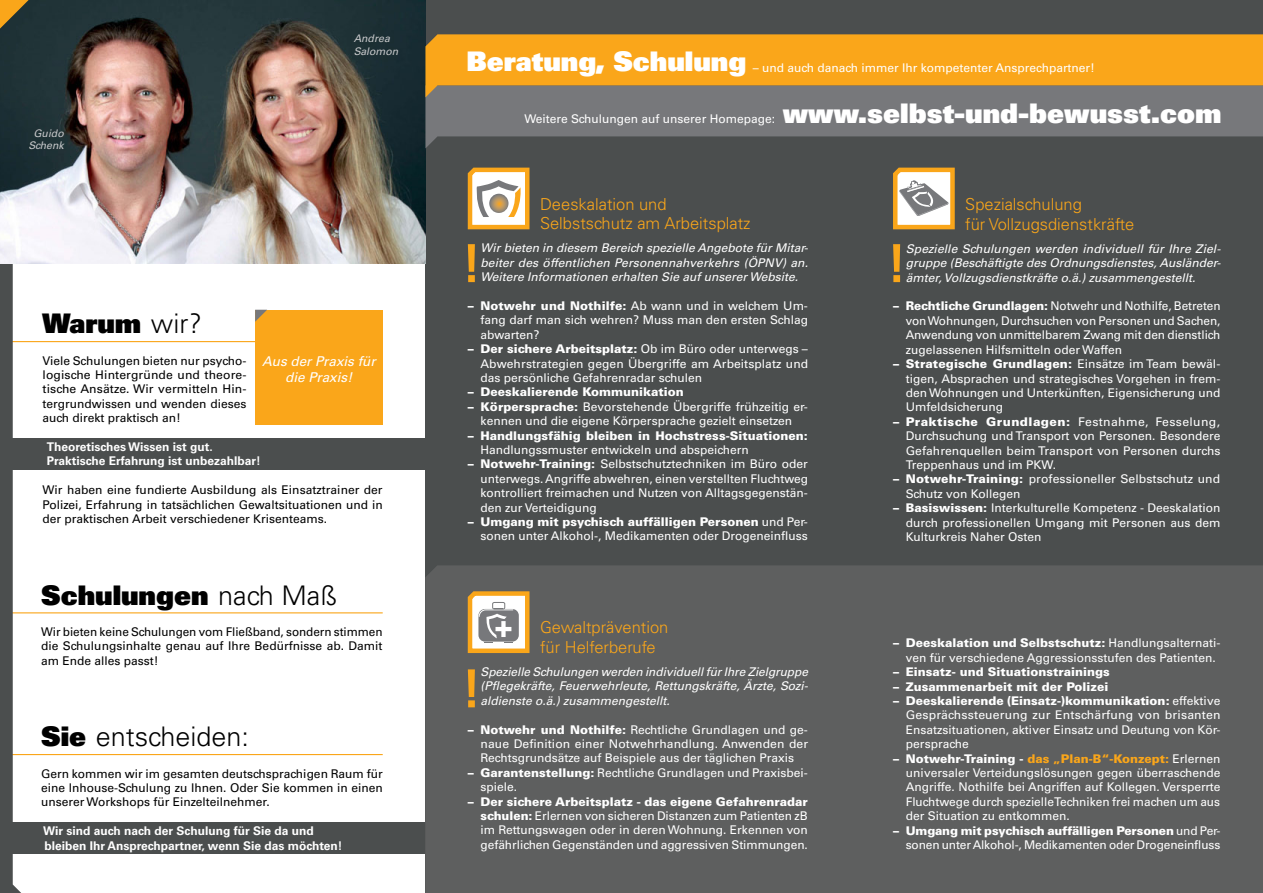
<style>
.page{position:relative;width:1263px;height:893px;background:#fff}
.page>*{position:absolute;margin:0;border:0;box-sizing:border-box;transform-origin:0 0}
.t1{font:700 52.5px "Univers LT";color:#faa61a}
.t2{font:900 27px "Univers LT";color:#fff}
.t3{font:900 27px "Univers LT";color:#000}
.t4{font:300 27px "Univers LT";color:#000}
.t5{font:300 16.5px/19.8px "Univers LT";color:#faa61a}
.t6{font:italic 13.5px/16.2px "Univers LT";color:#fff;text-align:center}
.t7{font:12px/14.4px "Univers LT";color:#fff;text-align:justify}
.t8{font:12px/14.4px "Univers LT";color:#000;text-align:justify}
.t9{font:italic 12px/14.4px "Univers LT";color:#fff;text-align:justify}
.t10{font:700 12px/14.4px "Univers LT";color:#fff}
.t11{font:900 12px "Univers LT";color:#fff}
.t12{font:italic 10.5px/12.6px "Univers LT";color:#c7c8ca}
.s1{font-weight:300}
.s2{font-weight:900}
.s3{font-weight:900;color:#faa61a}
</style>
<div class="page">
<div style="left:0;top:823px;width:435px;height:31px;background:#4b4e4e"></div>
<div style="left:425px;top:0;width:838px;height:893px;background:#4b4e4e"></div>
<div style="left:425px;top:565px;width:838px;height:328px;background:#5e5f5f"></div>
<hr style="left:11px;top:612px;width:372px;height:1px;background:#faa61a">
<hr style="left:11px;top:754px;width:372px;height:1px;background:#faa61a">
<div style="left:0;top:439px;width:435px;height:31px;background:#4b4e4e"></div>
<hr style="left:11px;top:341px;width:359px;height:1px;background:#faa61a">
<div style="left:255px;top:310px;width:128px;height:115px;background:#faa61a"></div>
<svg style="left:255px;top:310px;width:12px;height:12px"></svg>
<img style="left:29px;top:0;width:396px;height:264px">
<svg style="left:0;top:0;width:29px;height:893px"></svg>
<svg style="left:464px;top:589px;width:68px;height:66px;background:#c4b192"></svg>
<svg style="left:425px;top:97px;width:838px;height:51px;fill:#77787b"></svg>
<svg style="left:425px;top:34px;width:838px;height:63px;background:#e09c2b"></svg>
<svg style="left:467px;top:167px;width:63px;height:63px;background:#e2c89d"></svg>
<svg style="left:893px;top:167px;width:62px;height:63px;background:#ddc7a3"></svg>
<p class="t12" style="left:28px;top:127px;width:37px;text-align:center">Guido<br>Schenk</p>
<p class="t12" style="left:354px;top:32px;width:46px">Andrea<br>Salomon</p>
<h2 class="t3" style="left:43px;top:306px;width:161px">Warum <span class="s1">wir?</span></h2>
<p class="t8" style="left:43px;top:353px;width:206px">Viele Schulungen bieten nur psycho&shy;logische Hintergründe und theore&shy;tische Ansätze. Wir vermitteln Hin&shy;tergrundwissen und wenden dieses auch direkt praktisch an!</p>
<p class="t10" style="left:47px;top:440px;width:215px">Theoretisches Wissen ist gut.<br>Praktische Erfahrung ist unbezahlbar!</p>
<p class="t8" style="left:43px;top:483px;width:342px">Wir haben eine fundierte Ausbildung als Einsatztrainer der Polizei, Erfahrung in tatsächlichen Gewaltsituationen und in der praktischen Arbeit verschiedener Krisenteams.</p>
<p class="t6" style="left:262px;top:353px;width:115px">Aus der Praxis für die Praxis!</p>
<h2 class="t3" style="left:41px;top:577px;width:297px">Schulungen <span class="s1">nach Maß</span></h2>
<p class="t8" style="left:41px;top:624px;width:343px">Wir bieten keine Schulungen vom Fließband, sondern stimmen die Schulungsinhalte genau auf Ihre Bedürfnisse ab. Damit am Ende alles passt!</p>
<h2 class="t4" style="left:41px;top:720px;width:209px"><span class="s2">Sie</span> entscheiden:</h2>
<p class="t8" style="left:41px;top:766px;width:343px">Gern kommen wir im gesamten deutschsprachigen Raum für eine Inhouse-Schulung zu Ihnen. Oder Sie kommen in einen unserer Workshops für Einzelteilnehmer.</p>
<p class="t10" style="left:43px;top:824px;width:301px">Wir sind auch nach der Schulung für Sie da und bleiben Ihr Ansprechpartner, wenn Sie das möchten!</p>
<h2 class="t2" style="left:466px;top:44px;width:281px">Beratung, Schulung</h2>
<p class="t7" style="left:753px;top:60px;width:343px">– und auch danach immer Ihr kompetenter Ansprechpartner!</p>
<p class="t7" style="left:524px;top:112px;width:252px">Weitere Schulungen auf unserer Homepage:</p>
<h2 class="t2" style="left:783px;top:96px;width:440px">www.selbst-und-bewusst.com</h2>
<h3 class="t5" style="left:540px;top:194px;width:212px">Deeskalation und<br>Selbstschutz am Arbeitsplatz</h3>
<p class="t9" style="left:480px;top:241px;width:329px">Wir bieten in diesem Bereich spezielle Angebote für Mitar&shy;beiter des öffentlichen Personennahverkehrs (ÖPNV) an.<br>Weitere Informationen erhalten Sie auf unserer Website.</p>
<p class="t7" style="left:480px;top:299px;width:329px;text-indent:-13px"><span class="s2">– Notwehr und Nothilfe:</span> Ab wann und in welchem Um&shy;fang darf man sich wehren? Muss man den ersten Schlag abwarten?</p>
<p class="t7" style="left:480px;top:342px;width:329px;text-indent:-13px"><span class="s2">– Der sichere Arbeitsplatz:</span> Ob im Büro oder unterwegs – Abwehrstrategien gegen Übergriffe am Arbeitsplatz und das persönliche Gefahrenradar schulen</p>
<p class="t11" style="left:468px;top:385px;width:218px">– Deeskalierende Kommunikation</p>
<p class="t7" style="left:468px;top:399px;width:342px;text-align:center"><span class="s2">– Körpersprache:</span> Bevorstehende Übergriffe frühzeitig er&shy;kennen und die eigene Körpersprache gezielt einsetzen</p>
<p class="t11" style="left:468px;top:428px;width:342px">– Handlungsfähig bleiben in Hochstress-Situationen:</p>
<p class="t7" style="left:480px;top:443px;width:270px">Handlungssmuster entwickeln und abspeichern</p>
<p class="t7" style="left:480px;top:457px;width:329px;text-indent:-13px"><span class="s2">– Notwehr-Training:</span> Selbstschutztechniken im Büro oder unterwegs. Angriffe abwehren, einen verstellten Fluchtweg kontrolliert freimachen und Nutzen von Alltagsgegenstän&shy;den zur Verteidigung</p>
<p class="t7" style="left:468px;top:515px;width:342px;text-align:right"><span class="s2">– Umgang mit psychisch auffälligen Personen</span> und Per&shy;sonen unter Alkohol-, Medikamenten oder Drogeneinfluss</p>
<h3 class="t5" style="left:965px;top:194px;width:171px">Spezialschulung<br>für Vollzugsdienstkräfte</h3>
<p class="t9" style="left:906px;top:241px;width:316px">Spezielle Schulungen werden individuell für Ihre Ziel&shy;gruppe (Beschäftigte des Ordnungsdienstes, Ausländer&shy;ämter, Vollzugsdienstkräfte o.ä.) zusammengestellt.</p>
<p class="t7" style="left:906px;top:299px;width:316px;text-indent:-13px"><span class="s2">– Rechtliche Grundlagen:</span> Notwehr und Nothilfe, Betreten von Wohnungen, Durchsuchen von Personen und Sachen, Anwendung von unmittelbarem Zwang mit den dienstlich zugelassenen Hilfsmitteln oder Waffen</p>
<p class="t7" style="left:906px;top:357px;width:316px;text-indent:-13px"><span class="s2">– Strategische Grundlagen:</span> Einsätze im Team bewäl&shy;tigen, Absprachen und strategisches Vorgehen in frem&shy;den Wohnungen und Unterkünften, Eigensicherung und Umfeldsicherung</p>
<p class="t7" style="left:906px;top:414px;width:316px;text-indent:-13px"><span class="s2">– Praktische Grundlagen:</span> Festnahme, Fesselung, Durchsuchung und Transport von Personen. Besondere Gefahrenquellen beim Transport von Personen durchs Treppenhaus und im PKW.</p>
<p class="t7" style="left:906px;top:472px;width:316px;text-indent:-13px"><span class="s2">– Notwehr-Training:</span> professioneller Selbstschutz und<br>Schutz von Kollegen</p>
<p class="t7" style="left:906px;top:501px;width:316px;text-indent:-13px"><span class="s2">– Basiswissen:</span> Interkulturelle Kompetenz - Deeskalation durch professionellen Umgang mit Personen aus dem Kulturkreis Naher Osten</p>
<h1 class="t1" style="left:461px;top:233px;width:22px">!</h1>
<h1 class="t1" style="left:887px;top:233px;width:22px">!</h1>
<h3 class="t5" style="left:540px;top:617px;width:130px">Gewaltprävention für Helferberufe</h3>
<p class="t9" style="left:480px;top:665px;width:329px">Spezielle Schulungen werden individuell für Ihre Zielgruppe (Pflegekräfte, Feuerwehrleute, Rettungskräfte, Ärzte, Sozi&shy;aldienste o.ä.) zusammengestellt.</p>
<p class="t7" style="left:480px;top:722px;width:329px;text-indent:-13px"><span class="s2">– Notwehr und Nothilfe:</span> Rechtliche Grundlagen und ge&shy;naue Definition einer Notwehrhandlung. Anwenden der Rechtsgrundsätze auf Beispiele aus der täglichen Praxis</p>
<p class="t7" style="left:480px;top:765px;width:329px;text-indent:-13px"><span class="s2">– Garantenstellung:</span> Rechtliche Grundlagen und Praxisbei&shy;spiele.</p>
<p class="t7" style="left:480px;top:794px;width:329px;text-indent:-13px"><span class="s2">– Der sichere Arbeitsplatz - das eigene Gefahrenradar schulen:</span> Erlernen von sicheren Distanzen zum Patienten zB im Rettungswagen oder in deren Wohnung. Erkennen von gefährlichen Gegenständen und aggressiven Stimmungen.</p>
<h1 class="t1" style="left:461px;top:658px;width:22px">!</h1>
<p class="t7" style="left:906px;top:636px;width:316px;text-indent:-13px"><span class="s2">– Deeskalation und Selbstschutz:</span> Handlungsalternati&shy;ven für verschiedene Aggressionsstufen des Patienten.</p>
<p class="t11" style="left:893px;top:664px;width:218px">– Einsatz- und Situationstrainings</p>
<p class="t11" style="left:893px;top:679px;width:217px">– Zusammenarbeit mit der Polizei</p>
<p class="t7" style="left:906px;top:694px;width:316px;text-indent:-13px"><span class="s2">– Deeskalierende (Einsatz-)kommunikation:</span> effektive Gesprächssteuerung zur Entschärfung von brisanten Ensatzsituationen, aktiver Einsatz und Deutung von Kör&shy;persprache</p>
<p class="t7" style="left:906px;top:751px;width:316px;text-indent:-13px"><span class="s2">– Notwehr-Training -</span> <span class="s3">das „Plan-B“-Konzept:</span> Erlernen universaler Verteidungslösungen gegen überraschende Angriffe. Nothilfe bei Angriffen auf Kollegen. Versperrte Fluchtwege durch spezielle Techniken frei machen um aus der Situation zu entkommen.</p>
<p class="t7" style="left:893px;top:823px;width:329px;text-align:right"><span class="s2">– Umgang mit psychisch auffälligen Personen</span> und Per&shy;sonen unter Alkohol-, Medikamenten oder Drogeneinfluss</p>
</div>
